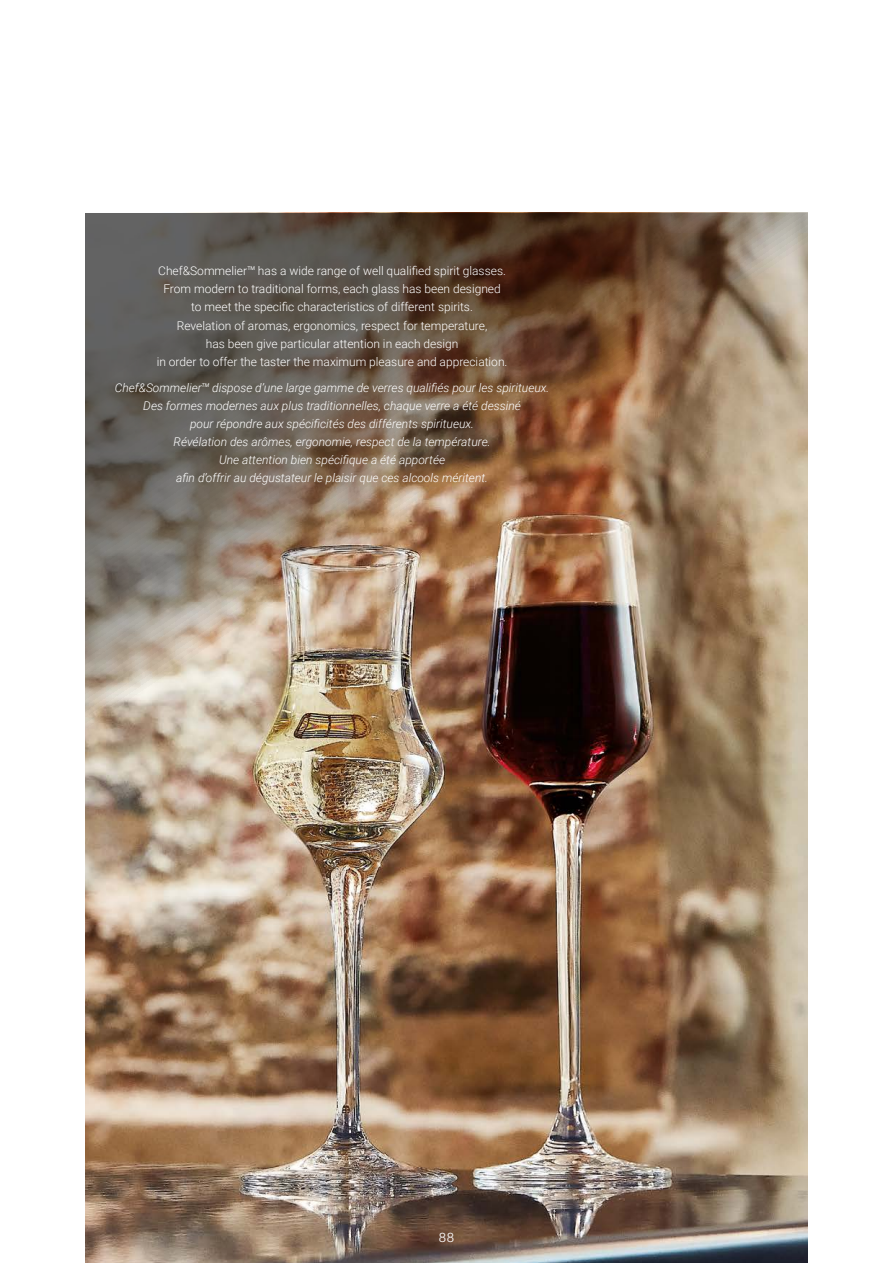
<style>
.page{position:relative;width:893px;height:1263px;background:#fff}
.page>*{position:absolute;margin:0;border:0;box-sizing:border-box;transform-origin:0 0}
.t1{font:300 13.5px "AW Conqueror Sans";color:#fff}
.t2{font:italic 300 12px "Roboto";color:#fff}
.t3{font:300 12px "Roboto";color:#fff}
.t4{font:5.25px "Roboto";color:#fff}
.t5{font:italic 5.25px "Roboto";color:#fff}
</style>
<div class="page">
<img style="left:85px;top:213px;width:723px;height:1050px">
<img style="left:85px;top:213px;width:722px;height:1007px">
<p class="t3" style="left:158px;top:263px;width:90px">Chef&amp;Sommelier</p>
<p class="t4" style="left:247px;top:265px;width:9px">TM</p>
<p class="t3" style="left:258px;top:263px;width:249px">has a wide range of well qualified spirit glasses.</p>
<p class="t3" style="left:163px;top:281px;width:339px">From modern to traditional forms, each glass has been designed</p>
<p class="t3" style="left:191px;top:299px;width:283px">to meet the specific characteristics of different spirits.</p>
<p class="t3" style="left:177px;top:317px;width:312px">Revelation of aromas, ergonomics, respect for temperature,</p>
<p class="t3" style="left:206px;top:335px;width:254px">has been give particular attention in each design</p>
<p class="t3" style="left:157px;top:353px;width:352px">in order to offer the taster the maximum pleasure and appreciation.</p>
<p class="t2" style="left:115px;top:379px;width:89px">Chef&amp;Sommelier</p>
<p class="t5" style="left:202px;top:381px;width:9px">TM</p>
<p class="t2" style="left:212px;top:379px;width:339px">dispose d’une large gamme de verres qualifiés pour les spiritueux.</p>
<p class="t2" style="left:143px;top:397px;width:379px">Des formes modernes aux plus traditionnelles, chaque verre a été dessiné</p>
<p class="t2" style="left:190px;top:415px;width:286px">pour répondre aux spécificités des différents spiritueux.</p>
<p class="t2" style="left:174px;top:433px;width:318px">Révélation des arômes, ergonomie, respect de la température.</p>
<p class="t2" style="left:219px;top:451px;width:228px">Une attention bien spécifique a été apportée</p>
<p class="t2" style="left:176px;top:469px;width:314px">afin d’offrir au dégustateur le plaisir que ces alcools méritent.</p>
<p class="t1" style="left:438px;top:1226px;width:18px">88</p>
</div>
